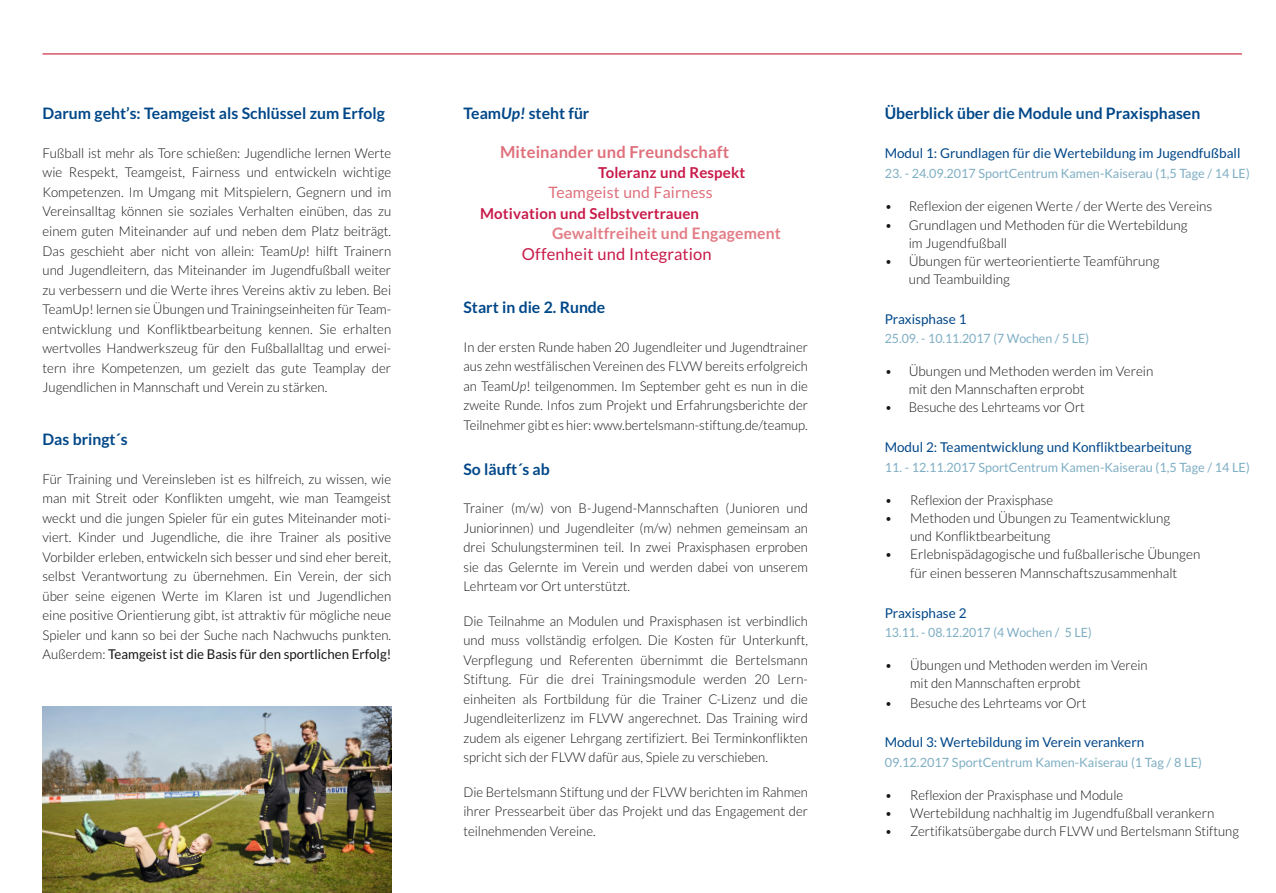
<style>
.page{position:relative;width:1276px;height:893px;background:#fff}
.page>*{position:absolute;margin:0;border:0;box-sizing:border-box;transform-origin:0 0}
.fließ_headline{font:700 16.5px "Lato";letter-spacing:.01em;color:#df707c}
.fließ_headline-2{font:16.5px "Lato";letter-spacing:.01em;color:#c81a49}
.fließ_headline-3{font:700 15.75px "Lato";color:#004788}
.fließ_headline-4{font:700 15.75px "Lato";letter-spacing:.01em;color:#e37c86}
.fließ_headline-5{font:15.75px "Lato";letter-spacing:.01em;color:#df707c}
.fließ_headline-6{font:700 15px "Lato";letter-spacing:.01em;color:#c81a49}
.fließ_headline-7{font:300 13.5px/19.5px "Lato";color:#151616;text-align:justify}
.fließ_headline-8{font:13.5px "Lato";color:#004788}
.fließ_headline-9{font:12.75px "Lato";color:#7faec4}
.s1{font-style:italic}
.s2{font-weight:400}
</style>
<div class="page">
<hr style="left:43px;top:53px;width:1199px;height:2px;background:#d55669">
<img style="left:43px;top:707px;width:348px;height:186px">
<p class="fließ_headline-3" style="left:43px;top:104px;width:344px">Darum geht’s: Teamgeist als Schlüssel zum Erfolg</p>
<p class="fließ_headline-7" style="left:43px;top:143px;width:350px">Fußball ist mehr als Tore schießen: Jugendliche lernen Werte wie Respekt, Teamgeist, Fairness und entwickeln wichtige Kompetenzen. Im Umgang mit Mitspielern, Gegnern und im Vereinsalltag können sie soziales Verhalten einüben, das zu einem guten Miteinander auf und neben dem Platz beiträgt.<br>Das geschieht aber nicht von allein: Team<span class="s1">Up</span>! hilft Trainern und Jugendleitern, das Miteinander im Jugendfußball weiter zu verbessern und die Werte ihres Vereins aktiv zu leben. Bei TeamUp! lernen sie Übungen und Trainingseinheiten für Team&shy;entwicklung und Konfliktbearbeitung kennen. Sie erhalten wertvolles Handwerkszeug für den Fußballalltag und erwei&shy;tern ihre Kompetenzen, um gezielt das gute Teamplay der Jugendlichen in Mannschaft und Verein zu stärken.</p>
<p class="fließ_headline-3" style="left:43px;top:430px;width:87px">Das bringt´s</p>
<p class="fließ_headline-7" style="left:43px;top:469px;width:350px">Für Training und Vereinsleben ist es hilfreich, zu wissen, wie man mit Streit oder Konflikten umgeht, wie man Teamgeist weckt und die jungen Spieler für ein gutes Miteinander moti&shy;viert. Kinder und Jugendliche, die ihre Trainer als positive Vorbilder erleben, entwickeln sich besser und sind eher bereit, selbst Verantwortung zu übernehmen. Ein Verein, der sich über seine eigenen Werte im Klaren ist und Jugendlichen eine positive Orientierung gibt, ist attraktiv für mögliche neue Spieler und kann so bei der Suche nach Nachwuchs punkten.<br>Außerdem: <span class="s2">Teamgeist ist die Basis für den sportlichen Erfolg!</span></p>
<p class="fließ_headline-3" style="left:463px;top:104px;width:127px">Team<span class="s1">Up!</span> steht für</p>
<p class="fließ_headline" style="left:500px;top:143px;width:231px">Miteinander und Freundschaft</p>
<p class="fließ_headline-6" style="left:598px;top:164px;width:149px">Toleranz und Respekt</p>
<p class="fließ_headline-5" style="left:548px;top:184px;width:166px">Teamgeist und Fairness</p>
<p class="fließ_headline-6" style="left:480px;top:205px;width:220px">Motivation und Selbstvertrauen</p>
<p class="fließ_headline-4" style="left:552px;top:224px;width:230px">Gewaltfreiheit und Engagement</p>
<p class="fließ_headline-2" style="left:522px;top:245px;width:191px">Offenheit und Integration</p>
<p class="fließ_headline-3" style="left:463px;top:298px;width:143px">Start in die 2. Runde</p>
<p class="fließ_headline-7" style="left:463px;top:337px;width:346px">In der ersten Runde haben 20 Jugendleiter und Jugendtrainer aus zehn westfälischen Vereinen des FLVW bereits erfolgreich an Team<span class="s1">Up</span>! teilgenommen. Im September geht es nun in die zweite Runde. Infos zum Projekt und Erfahrungsberichte der Teilnehmer gibt es hier: www.bertelsmann-stiftung.de/teamup.</p>
<p class="fließ_headline-3" style="left:463px;top:460px;width:88px">So läuft´s ab</p>
<p class="fließ_headline-7" style="left:463px;top:498px;width:346px">Trainer (m/w) von B-Jugend-Mannschaften (Junioren und Juniorinnen) und Jugendleiter (m/w) nehmen gemeinsam an drei Schulungsterminen teil. In zwei Praxisphasen erproben sie das Gelernte im Verein und werden dabei von unserem Lehrteam vor Ort unterstützt.</p>
<p class="fließ_headline-7" style="left:463px;top:611px;width:346px">Die Teilnahme an Modulen und Praxisphasen ist verbindlich und muss vollständig erfolgen. Die Kosten für Unterkunft, Verpflegung und Referenten übernimmt die Bertelsmann Stiftung. Für die drei Trainingsmodule werden 20 Lern&shy;einheiten als Fortbildung für die Trainer C-Lizenz und die Jugendleiterlizenz im FLVW angerechnet. Das Training wird zudem als eigener Lehrgang zertifiziert. Bei Terminkonflikten spricht sich der FLVW dafür aus, Spiele zu verschieben.</p>
<p class="fließ_headline-7" style="left:463px;top:782px;width:346px">Die Bertelsmann Stiftung und der FLVW berichten im Rahmen ihrer Pressearbeit über das Projekt und das Engagement der teilnehmenden Vereine.</p>
<p class="fließ_headline-3" style="left:884px;top:104px;width:317px">Überblick über die Module und Praxisphasen</p>
<p class="fließ_headline-8" style="left:884px;top:146px;width:357px">Modul 1: Grundlagen für die Wertebildung im Jugendfußball</p>
<p class="fließ_headline-9" style="left:884px;top:166px;width:366px">23. - 24.09.2017 SportCentrum Kamen-Kaiserau (1,5 Tage / 14 LE)</p>
<p class="fließ_headline-7" style="left:884px;top:196px;width:329px">• Reflexion der eigenen Werte / der Werte des Vereins</p>
<p class="fließ_headline-7" style="left:908px;top:217px;width:280px;line-height:18px;text-indent:-24px">• Grundlagen und Methoden für die Wertebildung im Jugendfußball</p>
<p class="fließ_headline-7" style="left:908px;top:253px;width:252px;line-height:18px;text-indent:-24px">• Übungen für werteorientierte Teamführung und Teambuilding</p>
<p class="fließ_headline-8" style="left:884px;top:311px;width:83px">Praxisphase 1</p>
<p class="fließ_headline-9" style="left:884px;top:332px;width:206px">25.09. - 10.11.2017 (7 Wochen / 5 LE)</p>
<p class="fließ_headline-7" style="left:908px;top:363px;width:246px;line-height:18px;text-indent:-24px">• Übungen und Methoden werden im Verein mit den Mannschaften erprobt</p>
<p class="fließ_headline-7" style="left:884px;top:398px;width:202px">• Besuche des Lehrteams vor Ort</p>
<p class="fließ_headline-8" style="left:884px;top:440px;width:308px">Modul 2: Teamentwicklung und Konfliktbearbeitung</p>
<p class="fließ_headline-9" style="left:884px;top:460px;width:366px">11. - 12.11.2017 SportCentrum Kamen-Kaiserau (1,5 Tage / 14 LE)</p>
<p class="fließ_headline-7" style="left:884px;top:490px;width:170px">• Reflexion der Praxisphase</p>
<p class="fließ_headline-7" style="left:910px;top:509px;width:262px;line-height:18px;text-indent:-26px">• Methoden und Übungen zu Teamentwicklung und Konfliktbearbeitung</p>
<p class="fließ_headline-7" style="left:884px;top:544px;width:317px;text-align:center">• Erlebnispädagogische und fußballerische Übungen für einen besseren Mannschaftszusammenhalt</p>
<p class="fließ_headline-8" style="left:884px;top:605px;width:83px">Praxisphase 2</p>
<p class="fließ_headline-9" style="left:884px;top:625px;width:209px">13.11. - 08.12.2017 (4 Wochen / 5 LE)</p>
<p class="fließ_headline-7" style="left:910px;top:656px;width:239px;line-height:18px;text-indent:-25px">• Übungen und Methoden werden im Verein mit den Mannschaften erprobt</p>
<p class="fließ_headline-7" style="left:884px;top:693px;width:203px">• Besuche des Lehrteams vor Ort</p>
<p class="fließ_headline-8" style="left:884px;top:735px;width:261px">Modul 3: Wertebildung im Verein verankern</p>
<p class="fließ_headline-9" style="left:884px;top:755px;width:319px">09.12.2017 SportCentrum Kamen-Kaiserau (1 Tag / 8 LE)</p>
<p class="fließ_headline-7" style="left:884px;top:785px;width:240px">• Reflexion der Praxisphase und Module</p>
<p class="fließ_headline-7" style="left:884px;top:803px;width:331px">• Wertebildung nachhaltig im Jugendfußball verankern</p>
<p class="fließ_headline-7" style="left:884px;top:821px;width:356px">• Zertifikatsübergabe durch FLVW und Bertelsmann Stiftung</p>
</div>
